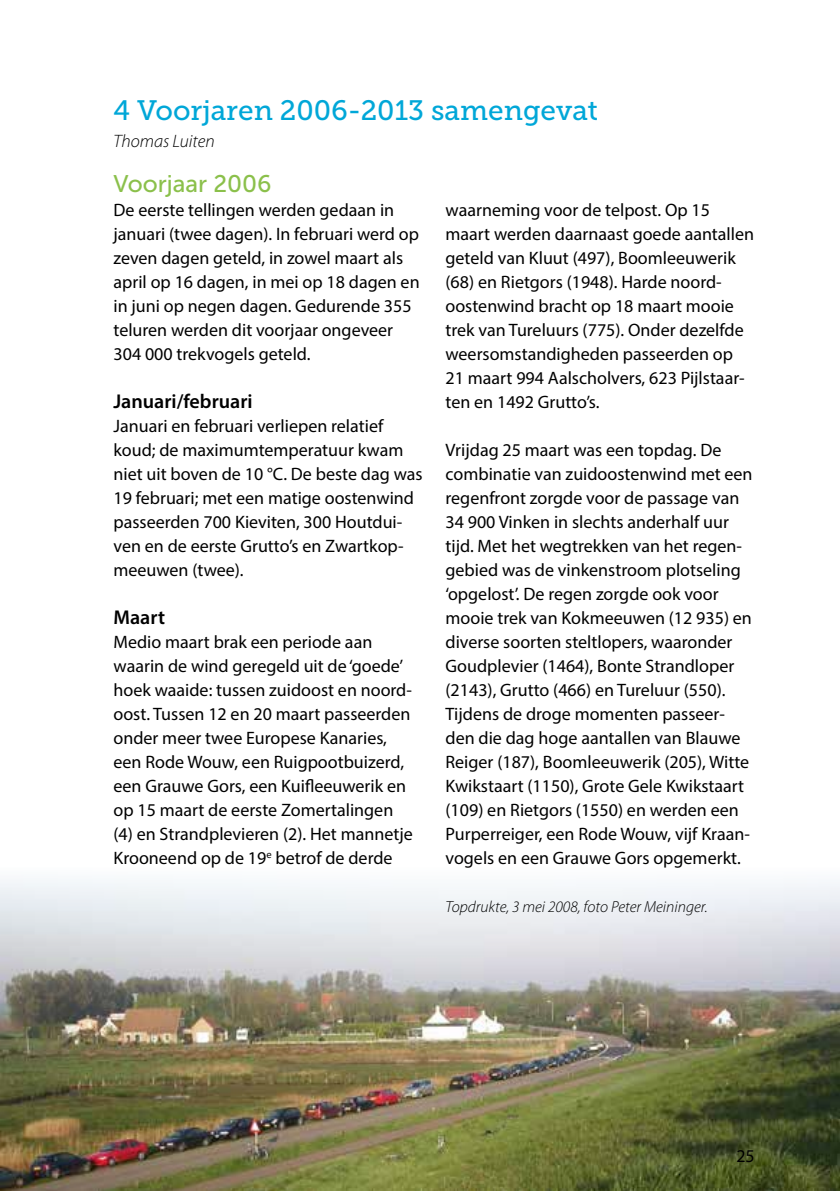
<style>
.page{position:relative;width:840px;height:1191px;background:#fff}
.page>*{position:absolute;margin:0;border:0;box-sizing:border-box;transform-origin:0 0}
.t1{font:28px "Museo Slab 500";color:#00a7d8}
.t2{font:24px "Museo Sans 500";color:#8bc04b}
.t3{font:600 20px "Myriad Pro";color:#000}
.t4{font:18px/24px "Myriad Pro";color:#000}
.t5{font:italic 300 18px "Myriad Pro";color:#000}
.t6{font:italic 300 16px "Myriad Pro";color:#000}
</style>
<div class="page">
<img style="left:0;top:880px;width:839px;height:311px">
<h1 class="t1" style="left:113px;top:95px;width:485px">4 Voorjaren 2006-2013 samengevat</h1>
<p class="t5" style="left:113px;top:130px;width:103px">Thomas Luiten</p>
<h2 class="t2" style="left:113px;top:171px;width:159px">Voorjaar 2006</h2>
<p class="t4" style="left:113px;top:198px;width:307px">De eerste tellingen werden gedaan in januari (twee dagen). In februari werd op zeven dagen geteld, in zowel maart als april op 16 dagen, in mei op 18 dagen en in juni op negen dagen. Gedurende 355 teluren werden dit voorjaar ongeveer 304 000 trekvogels geteld.</p>
<p class="t3" style="left:113px;top:389px;width:140px">Januari/februari</p>
<p class="t4" style="left:113px;top:414px;width:310px">Januari en februari verliepen relatief koud; de maximumtemperatuur kwam niet uit boven de 10 °C. De beste dag was 19 februari; met een matige oostenwind passeerden 700 Kieviten, 300 Houtdui&shy;ven en de eerste Grutto’s en Zwartkop&shy;meeuwen (twee).</p>
<p class="t3" style="left:113px;top:605px;width:53px">Maart</p>
<p class="t4" style="left:113px;top:630px;width:300px">Medio maart brak een periode aan waarin de wind geregeld uit de ‘goede’ hoek waaide: tussen zuidoost en noord&shy;oost. Tussen 12 en 20 maart passeerden onder meer twee Europese Kanaries, een Rode Wouw, een Ruigpootbuizerd, een Grauwe Gors, een Kuifleeuwerik en op 15 maart de eerste Zomertalingen (4) en Strandplevieren (2). Het mannetje Krooneend op de 19<sup>e</sup> betrof de derde</p>
<p class="t4" style="left:445px;top:198px;width:310px">waarneming voor de telpost. Op 15 maart werden daarnaast goede aantallen geteld van Kluut (497), Boomleeuwerik (68) en Rietgors (1948). Harde noord&shy;oostenwind bracht op 18 maart mooie trek van Tureluurs (775). Onder dezelfde weersomstandigheden passeerden op 21 maart 994 Aalscholvers, 623 Pijlstaar&shy;ten en 1492 Grutto’s.</p>
<p class="t4" style="left:445px;top:438px;width:308px">Vrijdag 25 maart was een topdag. De combinatie van zuidoostenwind met een regenfront zorgde voor de passage van 34 900 Vinken in slechts anderhalf uur tijd. Met het wegtrekken van het regen&shy;gebied was de vinkenstroom plotseling ‘opgelost’. De regen zorgde ook voor mooie trek van Kokmeeuwen (12 935) en diverse soorten steltlopers, waaronder Goudplevier (1464), Bonte Strandloper (2143), Grutto (466) en Tureluur (550).<br>Tijdens de droge momenten passeer&shy;den die dag hoge aantallen van Blauwe Reiger (187), Boomleeuwerik (205), Witte Kwikstaart (1150), Grote Gele Kwikstaart (109) en Rietgors (1550) en werden een Purperreiger, een Rode Wouw, vijf Kraan&shy;vogels en een Grauwe Gors opgemerkt.</p>
<p class="t6" style="left:445px;top:897px;width:264px">Topdrukte, 3 mei 2008, foto Peter Meininger.</p>
<p class="t4" style="left:736px;top:1143px;width:20px">25</p>
</div>
